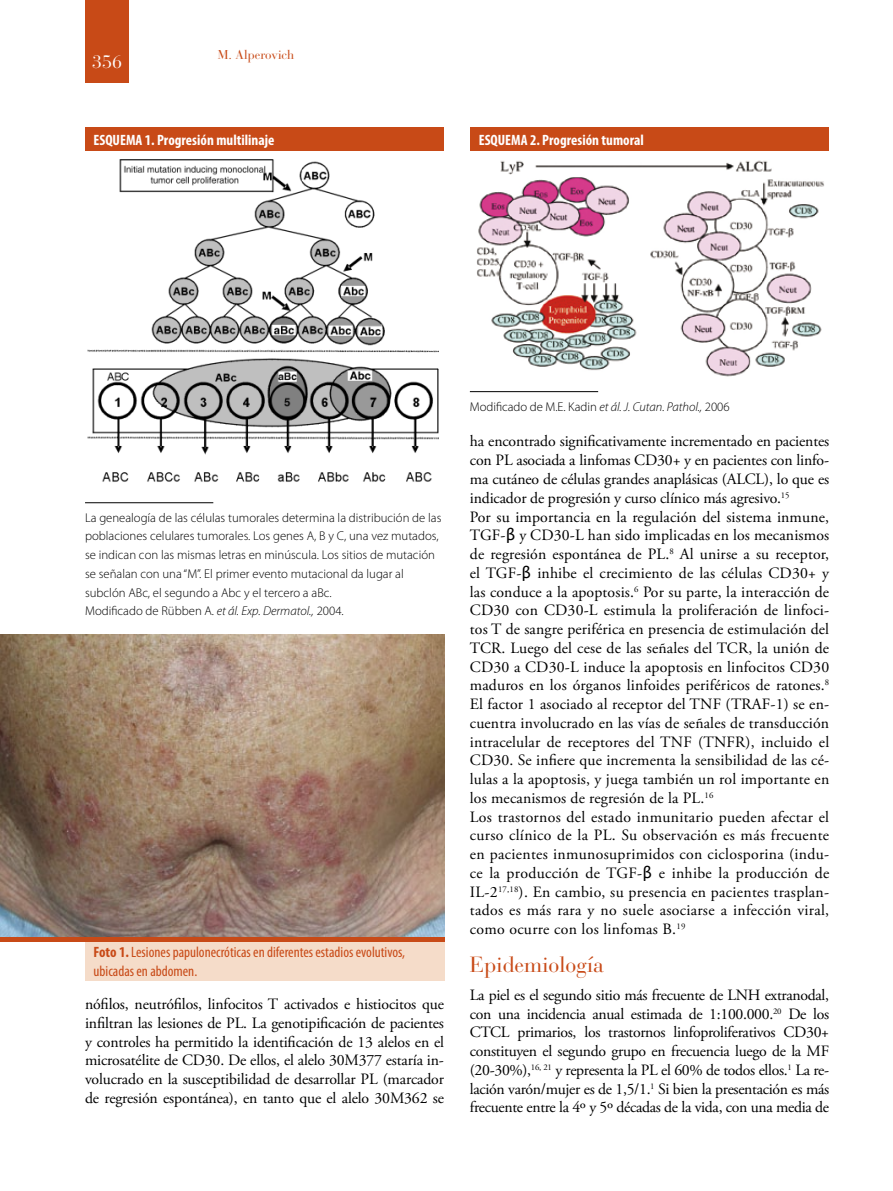
<style>
.page{position:relative;width:893px;height:1191px;background:#fff}
.page>*{position:absolute;margin:0;border:0;box-sizing:border-box;transform-origin:0 0}
.t1{font:21.75px "Bauer Bodoni";color:#c84a17}
.t2{font:18px "Bauer Bodoni";color:#fff}
.t3{font:15.75px/18.8px "Adobe Garamond Pro";letter-spacing:.01em;color:#000;text-align:justify}
.t4{font:condensed 15px/18.8px "Myriad Pro";color:#c84a17}
.t5{font:700 condensed 15px "Myriad Pro";color:#fff}
.t6{font:300 12.75px/18.8px "Myriad Pro";color:#000}
.t7{font:12.75px "Bauer Bodoni";color:#c84a17}
.s1{font-style:italic}
.s2{font-weight:700}
.s3{font-family:"Lucida Grande"}
</style>
<div class="page">
<div style="left:85px;top:0;width:44px;height:82px;background:#c84a17"></div>
<img style="left:0;top:634px;width:444px;height:303px">
<div style="left:85px;top:941px;width:359px;height:40px;background:#f5dcc9"></div>
<hr style="left:0;top:937px;width:444px;height:4px;background:#c84a17">
<div style="left:85px;top:128px;width:359px;height:23px;background:#c84a17"></div>
<div style="left:470px;top:128px;width:359px;height:23px;background:#c84a17"></div>
<img style="left:87px;top:159px;width:352px;height:323px">
<img style="left:477px;top:160px;width:347px;height:217px">
<hr style="left:85px;top:502px;width:128px;height:1px;background:#000">
<hr style="left:470px;top:391px;width:128px;height:1px;background:#000">
<p class="t2" style="left:92px;top:51px;width:32px">356</p>
<p class="t7" style="left:218px;top:47px;width:78px">M. Alperovich</p>
<p class="t5" style="left:94px;top:130px;width:183px">ESQUEMA 1. Progresión multilinaje</p>
<p class="t5" style="left:479px;top:131px;width:167px">ESQUEMA 2. Progresión tumoral</p>
<p class="t6" style="left:85px;top:508px;width:358px">La genealogía de las células tumorales determina la distribución de las poblaciones celulares tumorales. Los genes A, B y C, una vez mutados, se indican con las mismas letras en minúscula. Los sitios de mutación se señalan con una “M”. El primer evento mutacional da lugar al subclón ABc, el segundo a Abc y el tercero a aBc.<br>Modificado de Rübben A<span class="s1">. et ál. Exp. Dermatol.,</span> 2004.</p>
<p class="t4" style="left:94px;top:943px;width:313px"><span class="s2">Foto 1.</span> Lesiones papulonecróticas en diferentes estadios evolutivos, ubicadas en abdomen.</p>
<p class="t3" style="left:85px;top:995px;width:360px">nófilos, neutrófilos, linfocitos T activados e histiocitos que infiltran las lesiones de PL. La genotipificación de pacientes y controles ha permitido la identificación de 13 alelos en el microsatélite de CD30. De ellos, el alelo 30M377 estaría in&shy;volucrado en la susceptibilidad de desarrollar PL (marcador de regresión espontánea), en tanto que el alelo 30M362 se</p>
<p class="t6" style="left:470px;top:397px;width:261px">Modificado de M.E. Kadin <span class="s1">et ál. J. Cutan. Pathol.,</span> 2006</p>
<p class="t3" style="left:470px;top:433px;width:361px;text-align:left">ha encontrado significativamente incrementado en pacientes con PL asociada a linfomas CD30+ y en pacientes con linfo&shy;ma cutáneo de células grandes anaplásicas (ALCL), lo que es indicador de progresión y curso clínico más agresivo.<sup>15<br></sup>Por su importancia en la regulación del sistema inmune, TGF-<span class="s3">β</span> y CD30-L han sido implicadas en los mecanismos de regresión espontánea de PL.<sup>8</sup> Al unirse a su receptor, el TGF-<span class="s3">β</span> inhibe el crecimiento de las células CD30+ y las conduce a la apoptosis.<sup>6</sup> Por su parte, la interacción de CD30 con CD30-L estimula la proliferación de linfoci&shy;tos T de sangre periférica en presencia de estimulación del TCR. Luego del cese de las señales del TCR, la unión de CD30 a CD30-L induce la apoptosis en linfocitos CD30 maduros en los órganos linfoides periféricos de ratones.<sup>8<br></sup>El factor 1 asociado al receptor del TNF (TRAF-1) se en&shy;cuentra involucrado en las vías de señales de transducción intracelular de receptores del TNF (TNFR), incluido el CD30. Se infiere que incrementa la sensibilidad de las cé&shy;lulas a la apoptosis, y juega también un rol importante en los mecanismos de regresión de la PL.<sup>16<br></sup>Los trastornos del estado inmunitario pueden afectar el curso clínico de la PL. Su observación es más frecuente en pacientes inmunosuprimidos con ciclosporina (indu&shy;ce la producción de TGF-<span class="s3">β</span> e inhibe la producción de IL-2<sup>17,18</sup>). En cambio, su presencia en pacientes trasplan&shy;tados es más rara y no suele asociarse a infección viral, como ocurre con los linfomas B.<sup>19</sup></p>
<h1 class="t1" style="left:470px;top:951px;width:136px">Epidemiología</h1>
<p class="t3" style="left:470px;top:986px;width:361px">La piel es el segundo sitio más frecuente de LNH extranodal, con una incidencia anual estimada de 1:100.000.<sup>20</sup> De los CTCL primarios, los trastornos linfoproliferativos CD30+ constituyen el segundo grupo en frecuencia luego de la MF (20-30%),<sup>16,</sup> <sup>21</sup> y representa la PL el 60% de todos ellos.<sup>1</sup> La re&shy;lación varón/mujer es de 1,5/1.<sup>1</sup> Si bien la presentación es más frecuente entre la 4º y 5º décadas de la vida, con una media de</p>
</div>
